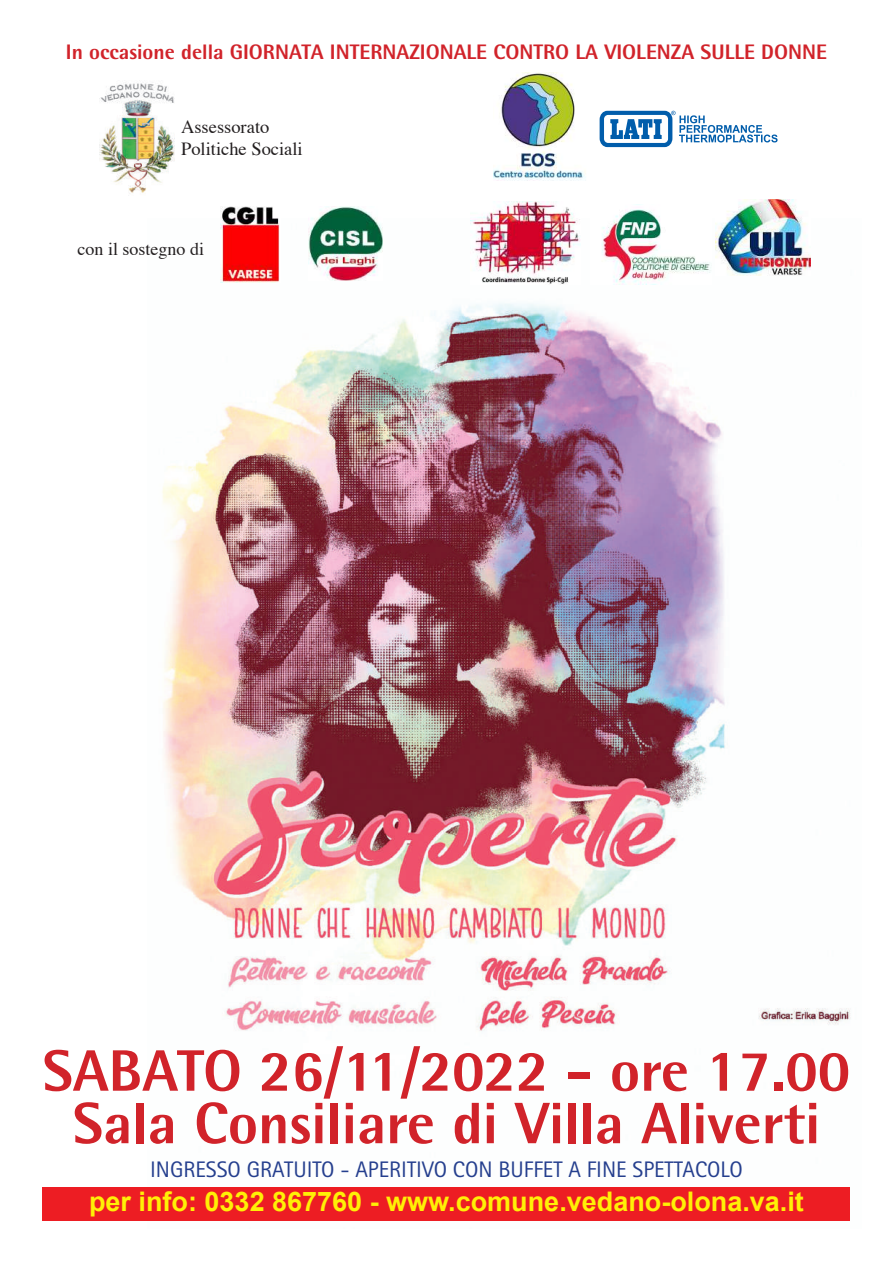
<style>
.page{position:relative;width:893px;height:1263px;background:#fff}
.page>*{position:absolute;margin:0;border:0;box-sizing:border-box;transform-origin:0 0}
.t1{font:800 58.5px/52.5px "Rotis Semi Sans";color:#d1232a;text-align:center}
.t2{font:700 27px "Arial";color:#fff006}
.t3{font:22.5px "Rotis Sans Serif";color:#253f8e}
.t4{font:800 21px "Rotis Semi Sans";color:#d1232a}
.t5{font:18.45px/22.2px "Times";color:#231f20}
.t6{font:18px "Times";color:#231f20}
</style>
<div class="page">
<img style="left:147px;top:223px;width:703px;height:998px">
<div style="left:43px;top:1187px;width:807px;height:33px;background:#ed1d23"></div>
<div style="left:600px;top:111px;width:72px;height:36px;background:linear-gradient(to right,#005dab,#035eac);border-radius:8px"></div>
<div style="left:604px;top:115px;width:64px;height:28px;background:#fff;border-radius:4px"></div>
<svg style="left:671px;top:111px;width:107px;height:31px"></svg>
<svg style="left:610px;top:119px;width:52px;height:20px"></svg>
<img style="left:493px;top:72px;width:93px;height:108px">
<img style="left:99px;top:83px;width:76px;height:110px">
<img style="left:591px;top:204px;width:120px;height:81px">
<img style="left:221px;top:206px;width:60px;height:77px">
<img style="left:470px;top:201px;width:110px;height:83px">
<img style="left:308px;top:206px;width:74px;height:74px">
<img style="left:716px;top:200px;width:95px;height:75px">
<p class="t4" style="left:66px;top:39px;width:763px">In occasione della GIORNATA INTERNAZIONALE CONTRO LA VIOLENZA SULLE DONNE</p>
<p class="t5" style="left:181px;top:114px;width:123px">Assessorato<br>Politiche Sociali</p>
<p class="t6" style="left:78px;top:233px;width:128px">con il sostegno di</p>
<h1 class="t1" style="left:43px;top:1043px;width:809px">SABATO 26/11/2022 - ore 17.00<br>Sala Consiliare di Villa Aliverti</h1>
<p class="t3" style="left:150px;top:1156px;width:594px">INGRESSO GRATUITO - APERITIVO CON BUFFET A FINE SPETTACOLO</p>
<p class="t2" style="left:89px;top:1184px;width:716px">per info: 0332 867760 - www.comune.vedano-olona.va.it</p>
</div>
